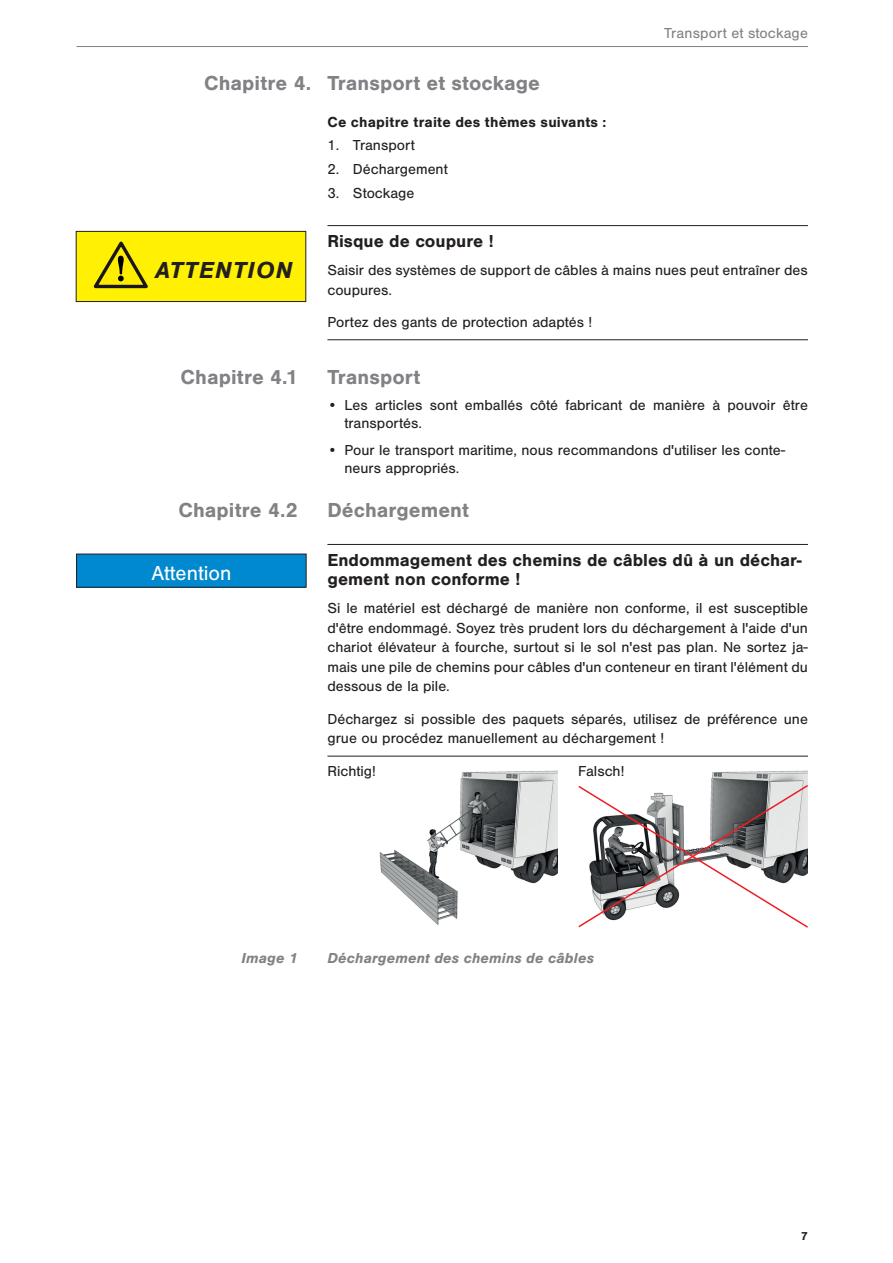
<style>
.page{position:relative;width:893px;height:1263px;background:#fff}
.page>*{position:absolute;margin:0;border:0;box-sizing:border-box;transform-origin:0 0}
.Notice_Sicherheitshi{font:italic 700 24px "Nimbus San";letter-spacing:.05em;color:#231f20}
.t1{font:700 21px "Nimbus San";color:#808285}
.Notice_Sicherheitshi-2{font:21px "Nimbus San";color:#fff}
.Start_Warnhinweis__W{font:700 18px/19.5px "Nimbus San";color:#231f20}
.Text_Warnhinweis{font:15px/19.5px "Nimbus San";color:#231f20}
.Ende_Warnhinweis{font:15px/19.5px "Nimbus San";color:#231f20}
.t2{font:italic 700 15px "Nimbus San";letter-spacing:.005em;color:#808285}
.Headline_innen{font:700 15px "Nimbus San";letter-spacing:.01em;color:#231f20}
.t3{font:15px "Nimbus San";letter-spacing:.01em;color:#808285}
.t4{font:700 12px "Nimbus San";color:#231f20}
</style>
<div class="page">
<hr style="left:327px;top:225px;width:481px;height:1px;background:#231f20">
<hr style="left:327px;top:339px;width:481px;height:1px;background:#231f20">
<hr style="left:327px;top:544px;width:481px;height:1px;background:#231f20">
<hr style="left:327px;top:756px;width:481px;height:1px;background:#231f20">
<img style="left:379px;top:770px;width:178px;height:155px">
<img style="left:711px;top:770px;width:97px;height:13px">
<svg style="left:578px;top:783px;width:230px;height:145px"></svg>
<div style="left:77px;top:554px;width:229px;height:33px;background:#0089cf"></div>
<div style="left:76px;top:554px;width:231px;height:34px;border:1px solid #231f20"></div>
<div style="left:76px;top:231px;width:230px;height:71px;background:#fff101"></div>
<div style="left:76px;top:231px;width:230px;height:71px;border:1px solid #231f20"></div>
<svg style="left:94px;top:241px;width:54px;height:47px"></svg>
<hr style="left:77px;top:46px;width:731px;height:1px;background:#808285">
<p class="t3" style="left:664px;top:24px;width:145px">Transport et stockage</p>
<p class="t1" style="left:204px;top:71px;width:337px">Chapitre 4. Transport et stockage</p>
<p class="Headline_innen" style="left:327px;top:113px;width:281px">Ce chapitre traite des thèmes suivants :</p>
<p class="Text_Warnhinweis" style="left:327px;top:136px;width:89px">1. Transport</p>
<p class="Text_Warnhinweis" style="left:327px;top:160px;width:122px">2. Déchargement</p>
<p class="Text_Warnhinweis" style="left:327px;top:183px;width:89px">3. Stockage</p>
<p class="Start_Warnhinweis__W" style="left:327px;top:231px;width:168px">Risque de coupure !</p>
<p class="Text_Warnhinweis" style="left:327px;top:261px;width:482px">Saisir des systèmes de support de câbles à mains nues peut entraîner des coupures.</p>
<p class="Ende_Warnhinweis" style="left:327px;top:312px;width:266px">Portez des gants de protection adaptés !</p>
<p class="t1" style="left:181px;top:365px;width:119px">Chapitre 4.1</p>
<p class="t1" style="left:327px;top:365px;width:94px">Transport</p>
<p class="Text_Warnhinweis" style="left:344px;top:396px;width:465px;line-height:18px;text-indent:-17px">• Les articles sont emballés côté fabricant de manière à pouvoir être transportés.</p>
<p class="Text_Warnhinweis" style="left:344px;top:441px;width:442px;line-height:18px;text-indent:-17px">• Pour le transport maritime, nous recommandons d'utiliser les conte&shy;neurs appropriés.</p>
<p class="t1" style="left:178px;top:498px;width:121px">Chapitre 4.2</p>
<p class="t1" style="left:327px;top:498px;width:143px">Déchargement</p>
<p class="Start_Warnhinweis__W" style="left:327px;top:550px;width:476px">Endommagement des chemins de câbles dû à un déchar&shy;gement non conforme !</p>
<p class="Text_Warnhinweis" style="left:327px;top:599px;width:482px;text-align:justify">Si le matériel est déchargé de manière non conforme, il est susceptible d'être endommagé. Soyez très prudent lors du déchargement à l'aide d'un chariot élévateur à fourche, surtout si le sol n'est pas plan. Ne sortez ja&shy;mais une pile de chemins pour câbles d'un conteneur en tirant l'élément du dessous de la pile.</p>
<p class="Ende_Warnhinweis" style="left:327px;top:709px;width:482px">Déchargez si possible des paquets séparés, utilisez de préférence une grue ou procédez manuellement au déchargement !</p>
<p class="Text_Warnhinweis" style="left:327px;top:761px;width:50px">Richtig!</p>
<p class="Text_Warnhinweis" style="left:578px;top:761px;width:48px">Falsch!</p>
<p class="Notice_Sicherheitshi" style="left:155px;top:255px;width:139px">ATTENTION</p>
<p class="Notice_Sicherheitshi-2" style="left:151px;top:561px;width:81px">Attention</p>
<p class="t2" style="left:242px;top:949px;width:58px">Image 1</p>
<p class="t2" style="left:327px;top:949px;width:268px">Déchargement des chemins de câbles</p>
<p class="t4" style="left:801px;top:1229px;width:8px">7</p>
</div>
